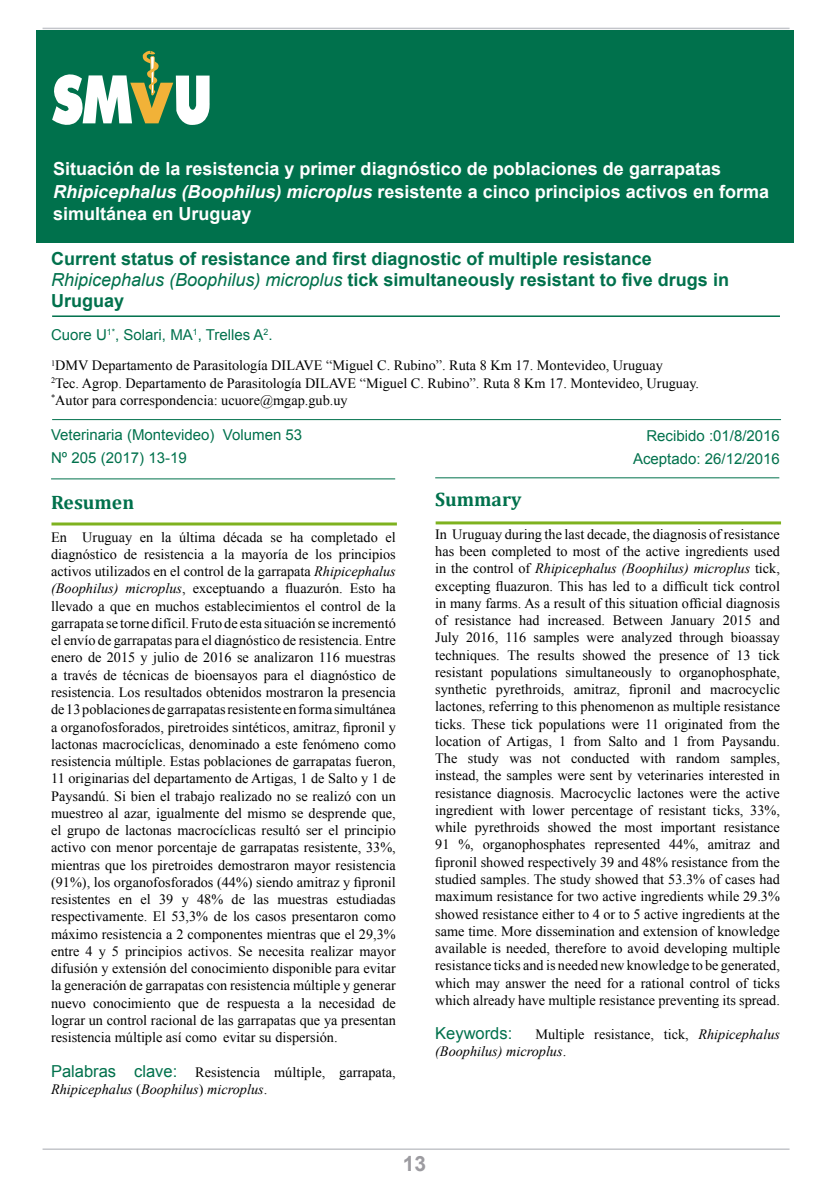
<style>
.page{position:relative;width:830px;height:1191px;background:#fff}
.page>*{position:absolute;margin:0;border:0;box-sizing:border-box;transform-origin:0 0}
.t1{font:700 21px "Arial";color:#9c9ba0}
.t2{font:700 19.5px "Cambria";color:#00714c}
.t3{font:700 18px/22.5px "Arial";color:#fff}
.t4{font:700 18px/21px "Arial";color:#00714c}
.t5{font:16.5px "Arial";color:#00714c}
.t6{font:15px/22.5px "Arial";color:#00714c}
.t7{font:14.25px/17.2px "Times New Roman";color:#000;text-align:justify}
.t8{font:italic 14.25px/17.2px "Times New Roman";color:#000}
.s1{font-style:italic}
.s2{font-weight:400;font-style:italic}
.s3{font-family:"Arial";font-size:16.5px;color:#00714c}
.s4{font-style:normal}
</style>
<div class="page">
<hr style="left:43px;top:28px;width:746px;height:1px;background:#c3c5ca">
<hr style="left:43px;top:1148px;width:746px;height:2px;background:#c3c5ca">
<div style="left:36px;top:30px;width:757px;height:212px;background:#00714c"></div>
<svg style="left:52px;top:51px;width:158px;height:74px"></svg>
<hr style="left:52px;top:315px;width:727px;height:2px;background:#00714c">
<hr style="left:52px;top:419px;width:728px;height:1px;background:#00714c">
<hr style="left:51px;top:522px;width:345px;height:3px;background:#7eb21f">
<hr style="left:51px;top:478px;width:344px;height:1px;background:#00714c">
<hr style="left:435px;top:521px;width:345px;height:3px;background:#7eb21f">
<hr style="left:435px;top:477px;width:344px;height:1px;background:#00714c">
<p class="t3" style="left:53px;top:158px;width:717px">Situación de la resistencia y primer diagnóstico de poblaciones de garrapatas<br><span class="s1">Rhipicephalus (Boophilus) microplus</span> resistente a cinco principios activos en forma simultánea en Uruguay</p>
<p class="t4" style="left:51px;top:248px;width:679px">Current status of resistance and first diagnostic of multiple resistance<br><span class="s2">Rhipicephalus (Boophilus) microplus</span> tick simultaneously resistant to five drugs in<br>Uruguay</p>
<p class="t6" style="left:51px;top:324px;width:223px">Cuore U<sup>1*</sup>, Solari, MA<sup>1</sup>, Trelles A<sup>2</sup>.</p>
<p class="t7" style="left:51px;top:357px;width:649px;text-align:left"><sup>1</sup>DMV Departamento de Parasitología DILAVE “Miguel C. Rubino”. Ruta 8 Km 17. Montevideo, Uruguay<br><sup>2</sup>Tec. Agrop. Departamento de Parasitología DILAVE “Miguel C. Rubino”. Ruta 8 Km 17. Montevideo, Uruguay. <sup>*</sup>Autor para correspondencia: ucuore@mgap.gub.uy</p>
<p class="t6" style="left:51px;top:424px;width:252px">Veterinaria (Montevideo) Volumen 53<br>Nº 205 (2017) 13-19</p>
<h2 class="t2" style="left:51px;top:489px;width:84px">Resumen</h2>
<p class="t7" style="left:51px;top:528px;width:346px">En Uruguay en la última década se ha completado el diagnóstico de resistencia a la mayoría de los principios activos utilizados en el control de la garrapata <span class="s1">Rhipicephalus (Boophilus) microplus</span>, exceptuando a fluazurón. Esto ha llevado a que en muchos establecimientos el control de la garrapata se torne difícil. Fruto de esta situación se incrementó el envío de garrapatas para el diagnóstico de resistencia. Entre enero de 2015 y julio de 2016 se analizaron 116 muestras a través de técnicas de bioensayos para el diagnóstico de resistencia. Los resultados obtenidos mostraron la presencia de 13 poblaciones de garrapatas resistente en forma simultánea a organofosforados, piretroides sintéticos, amitraz, fipronil y lactonas macrocíclicas, denominado a este fenómeno como resistencia múltiple. Estas poblaciones de garrapatas fueron, 11 originarias del departamento de Artigas, 1 de Salto y 1 de Paysandú. Si bien el trabajo realizado no se realizó con un muestreo al azar, igualmente del mismo se desprende que, el grupo de lactonas macrocíclicas resultó ser el principio activo con menor porcentaje de garrapatas resistente, 33%, mientras que los piretroides demostraron mayor resistencia (91%), los organofosforados (44%) siendo amitraz y fipronil resistentes en el 39 y 48% de las muestras estudiadas respectivamente. El 53,3% de los casos presentaron como máximo resistencia a 2 componentes mientras que el 29,3% entre 4 y 5 principios activos. Se necesita realizar mayor difusión y extensión del conocimiento disponible para evitar la generación de garrapatas con resistencia múltiple y generar nuevo conocimiento que de respuesta a la necesidad de lograr un control racional de las garrapatas que ya presentan resistencia múltiple así como evitar su dispersión.</p>
<p class="t7" style="left:51px;top:1063px;width:346px"><span class="s3">Palabras clave:</span> Resistencia múltiple, garrapata,<br><span class="s1">Rhipicephalus</span> (<span class="s1">Boophilus</span>) <span class="s1">microplus</span>.</p>
<p class="t6" style="left:632px;top:425px;width:148px;text-align:right">Recibido :01/8/2016<br>Aceptado: 26/12/2016</p>
<h2 class="t2" style="left:435px;top:486px;width:88px">Summary</h2>
<p class="t7" style="left:435px;top:525px;width:346px">In Uruguay during the last decade, the diagnosis of resistance has been completed to most of the active ingredients used in the control of <span class="s1">Rhipicephalus (Boophilus) microplus</span> tick, excepting fluazuron. This has led to a difficult tick control in many farms. As a result of this situation official diagnosis of resistance had increased. Between January 2015 and July 2016, 116 samples were analyzed through bioassay techniques. The results showed the presence of 13 tick resistant populations simultaneously to organophosphate, synthetic pyrethroids, amitraz, fipronil and macrocyclic lactones, referring to this phenomenon as multiple resistance ticks. These tick populations were 11 originated from the location of Artigas, 1 from Salto and 1 from Paysandu.<br>The study was not conducted with random samples, instead, the samples were sent by veterinaries interested in resistance diagnosis. Macrocyclic lactones were the active ingredient with lower percentage of resistant ticks, 33%, while pyrethroids showed the most important resistance 91 %, organophosphates represented 44%, amitraz and fipronil showed respectively 39 and 48% resistance from the studied samples. The study showed that 53.3% of cases had maximum resistance for two active ingredients while 29.3% showed resistance either to 4 or to 5 active ingredients at the same time. More dissemination and extension of knowledge available is needed, therefore to avoid developing multiple resistance ticks and is needed new knowledge to be generated, which may answer the need for a rational control of ticks which already have multiple resistance preventing its spread.</p>
<p class="t5" style="left:435px;top:1022px;width:79px">Keywords:</p>
<p class="t8" style="left:435px;top:1025px;width:346px;text-indent:100px"><span class="s4">Multiple resistance, tick,</span> Rhipicephalus (Boophilus) microplus<span class="s4">.</span></p>
<h1 class="t1" style="left:402px;top:1149px;width:25px">13</h1>
</div>
